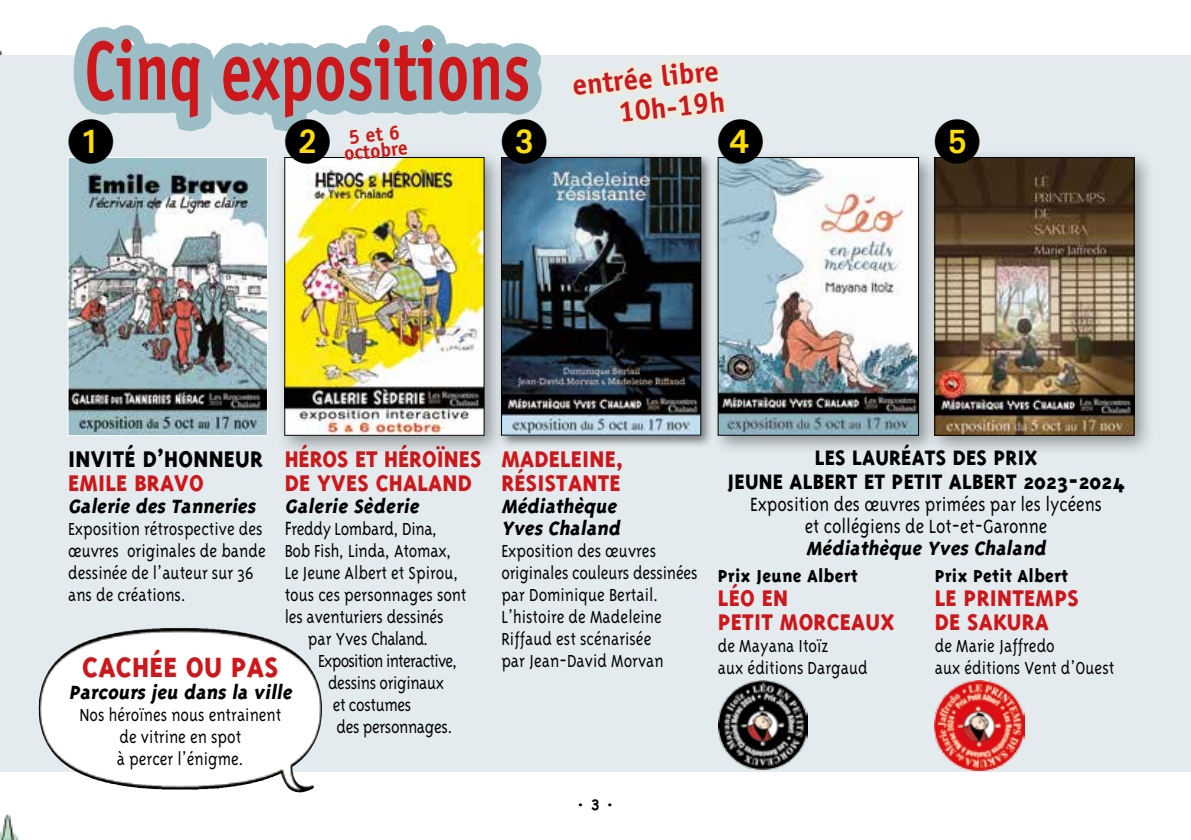
<style>
.page{position:relative;width:1191px;height:840px;background:#fff}
.page>*{position:absolute;margin:0;border:0;box-sizing:border-box;transform-origin:0 0}
.t1{font:700 84px "Officina Sans";color:#cd171a;scale:.75 1}
.t2{font:45.6px "European Pi One";color:#000}
.t3{font:800 32px "Triplex";letter-spacing:.01em;color:#cd171a;scale:.95 1}
.t4{font:700 29.2px/31.4px "Officina Sans";color:#cd171a;text-align:right}
.t5{font:800 26px/24px "Triplex";letter-spacing:.01em;color:#cd171a;scale:.95 1}
.t6{font:800 26px "Triplex";letter-spacing:.01em;color:#000;scale:.95 1}
.t7{font:800 24px/24px "Triplex";letter-spacing:.01em;color:#000;text-align:center;scale:.95 1}
.t8{font:italic 800 22px/22px "Triplex";color:#000;scale:.95 1}
.t9{font:300 22px/22px "Triplex";color:#000;text-align:center;scale:.9 1}
.t10{font:300 20px/22px "Triplex";color:#000;scale:.9 1}
.t11{font:300 20px "Triplex";letter-spacing:-.02em;color:#000;scale:.9 1}
.t12{font:300 20px "Triplex";letter-spacing:-.04em;color:#000;scale:.9 1}
.t13{font:800 20px "Triplex";letter-spacing:.01em;color:#000;scale:.95 1}
.t14{font:700 20px "Officina Sans";color:#cd171a}
.t15{font:700 14px "Comic Sans MS";color:#000}
.s1{font-size:22px}
</style>
<div class="page">
<img style="left:0;top:50px;width:17px;height:789px">
<div style="left:0;top:56px;width:1191px;height:715px;background:#e3ebee"></div>
<div style="left:497px;top:153px;width:217px;height:295px;background:#000;opacity:.5"></div>
<img style="left:506px;top:159px;width:193px;height:274px">
<img style="left:70px;top:161px;width:196px;height:272px">
<div style="left:68px;top:157px;width:200px;height:278px;border:1px solid #fff"></div>
<img style="left:567px;top:55px;width:165px;height:208px">
<div style="left:711px;top:150px;width:227px;height:305px;background:#000;opacity:.37"></div>
<img style="left:720px;top:159px;width:196px;height:274px">
<div style="left:926px;top:149px;width:229px;height:307px;background:#000;opacity:.37"></div>
<img style="left:936px;top:159px;width:196px;height:274px">
<div style="left:934px;top:157px;width:200px;height:278px;border:1px solid #000"></div>
<div style="left:276px;top:149px;width:230px;height:307px;background:#000;opacity:.37"></div>
<img style="left:286px;top:161px;width:196px;height:272px">
<div style="left:724px;top:122px;width:39px;height:40px;background:#fd0;border-radius:50%"></div>
<div style="left:941px;top:122px;width:38px;height:40px;background:#fd0;border-radius:50%"></div>
<img style="left:718px;top:680px;width:89px;height:89px">
<img style="left:934px;top:680px;width:90px;height:90px">
<svg style="left:60px;top:25px;width:501px;height:136px"></svg>
<img style="left:39px;top:628px;width:133px;height:139px">
<h1 class="t1" style="left:84px;top:19px;width:596px">Cinq expositions</h1>
<h3 class="t4" style="left:571px;top:69px;width:151px;rotate:-6deg">entrée libre<br>10h-19h</h3>
<h2 class="t2" style="left:68px;top:116px;width:47px">1</h2>
<h2 class="t2" style="left:285px;top:116px;width:47px">2</h2>
<p class="t14" style="left:347px;top:125px;width:53px;rotate:-6deg">5 et 6</p>
<h2 class="t2" style="left:501px;top:116px;width:47px">3</h2>
<h2 class="t2" style="left:718px;top:116px;width:47px">4</h2>
<h2 class="t2" style="left:934px;top:116px;width:47px">5</h2>
<p class="t14" style="left:343px;top:141px;width:66px;rotate:-6deg">octobre</p>
<h3 class="t6" style="left:68px;top:443px;width:207px">INVITÉ D’HONNEUR</h3>
<h3 class="t5" style="left:68px;top:470px;width:144px">EMILE BRAVO</h3>
<p class="t8" style="left:68px;top:494px;width:203px">Galerie des Tanneries</p>
<p class="t10" style="left:68px;top:517px;width:221px">Exposition rétrospective des œuvres originales de bande dessinée de l’auteur sur 36 ans de créations.</p>
<h3 class="t5" style="left:285px;top:446px;width:208px">HÉROS ET HÉROÏNES<br>DE YVES CHALAND</h3>
<p class="t8" style="left:285px;top:494px;width:147px">Galerie Sèderie</p>
<p class="t11" style="left:285px;top:517px;width:171px"><span class="s1">F</span>reddy Lombard, Dina,</p>
<p class="t10" style="left:285px;top:539px;width:187px">Bob Fish, Linda, Atomax,</p>
<p class="t10" style="left:285px;top:561px;width:195px">Le Jeune Albert et Spirou,</p>
<p class="t10" style="left:285px;top:583px;width:203px">tous ces personnages sont</p>
<p class="t10" style="left:285px;top:605px;width:178px">les aventuriers dessinés</p>
<p class="t12" style="left:308px;top:627px;width:136px">par Yves Chaland.</p>
<p class="t12" style="left:318px;top:649px;width:157px">Exposition interactive,</p>
<p class="t11" style="left:328px;top:671px;width:131px">dessins originaux</p>
<p class="t11" style="left:333px;top:693px;width:89px">et costumes</p>
<p class="t11" style="left:336px;top:715px;width:131px">des personnages.</p>
<h3 class="t3" style="left:82px;top:648px;width:208px">CACHÉE OU PAS</h3>
<p class="t8" style="left:69px;top:680px;width:240px">Parcours jeu dans la ville</p>
<p class="t10" style="left:79px;top:703px;width:226px;text-align:center">Nos héroïnes nous entrainent de vitrine en spot<br>à percer l’énigme.</p>
<h3 class="t5" style="left:501px;top:446px;width:131px">MADELEINE,<br>RÉSISTANTE</h3>
<p class="t8" style="left:501px;top:494px;width:131px">Médiathèque<br>Yves Chaland</p>
<p class="t10" style="left:501px;top:539px;width:219px">Exposition des œuvres originales couleurs dessinées par Dominique Bertail.<br>L’histoire de Madeleine<br>Riffaud est scénarisée<br>par Jean-David Morvan</p>
<p class="t15" style="left:576px;top:793px;width:39px">• 3 •</p>
<p class="t7" style="left:727px;top:445px;width:420px">LES LAURÉATS DES PRIX<br>JEUNE ALBERT ET PETIT ALBERT 2023-2024</p>
<p class="t9" style="left:750px;top:493px;width:392px">Exposition des œuvres primées par les lycéens et collégiens de Lot-et-Garonne</p>
<p class="t8" style="left:806px;top:537px;width:258px">Médiathèque Yves Chaland</p>
<p class="t13" style="left:934px;top:563px;width:142px">Prix Petit Albert</p>
<h3 class="t5" style="left:934px;top:585px;width:153px">LE PRINTEMPS<br>DE SAKURA</h3>
<p class="t10" style="left:934px;top:634px;width:201px">de Marie Jaffredo<br>aux éditions Vent d’Ouest</p>
<p class="t13" style="left:718px;top:563px;width:149px">Prix Jeune Albert</p>
<h3 class="t5" style="left:718px;top:585px;width:187px">LÉO EN<br>PETIT MORCEAUX</h3>
<p class="t10" style="left:718px;top:634px;width:168px">de Mayana Itoïz<br>aux éditions Dargaud</p>
</div>
